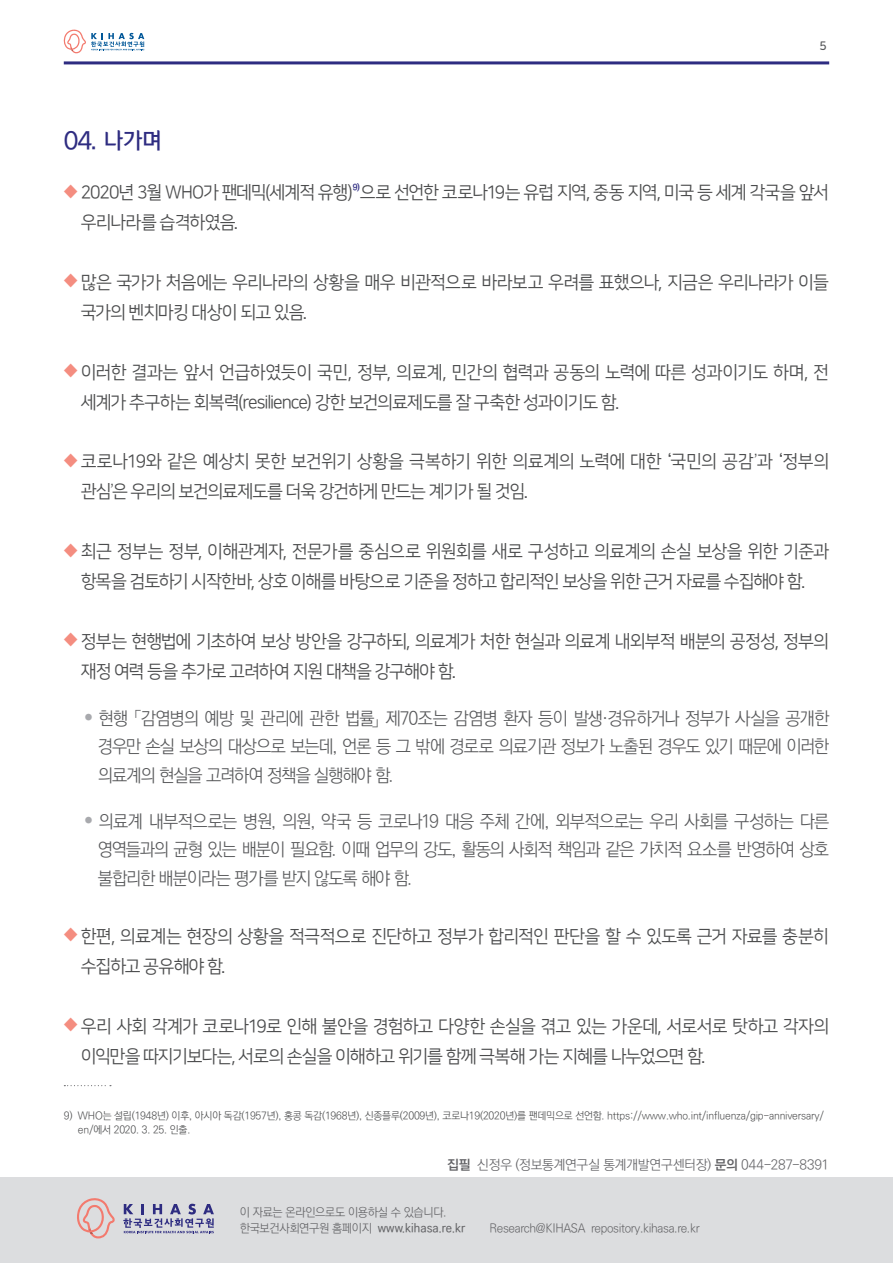
<style>
.page{position:relative;width:893px;height:1263px;background:#fff}
.page>*{position:absolute;margin:0;border:0;box-sizing:border-box;transform-origin:0 0}
.t1{font:25.5px "Yi Sun Shin Dotum M";color:#2e2c81;scale:.93 1}
.t2{font:18px/30px "Nanum Square OTFR";letter-spacing:-.05em;color:#4b4c4d}
.t3{font:300 18px/28.5px "Ko Pub Dotum";letter-spacing:-.06em;color:#57585a;text-align:justify}
.t4{font:300 13.5px "Ko Pub Dotum";letter-spacing:-.02em;color:#636366}
.t5{font:300 12px "Ko Pub Dotum";letter-spacing:-.03em;color:#636366}
.t6{font:12px "SD Gt Neo Cond e Md";color:#636366}
.t7{font:12px "Nanum Square Round OTFB";color:#57585a}
.t8{font:300 10.5px/14.2px "Ko Pub Dotum";letter-spacing:-.02em;color:#4b4c4d}
.s1{font-family:"S Core Dream 7";font-weight:800;font-size:14.25px;color:#f48d80}
.s2{font-family:"Ko Pub Dotum";font-weight:500}
.s3{font-family:"SD Gt Neo Cond c Lt"}
.s4{font-family:"Ko Pub Batang"}
.s5{font-weight:700}
.s6{font-family:"Ko Pub Dotum";font-weight:300}
</style>
<div class="page">
<hr style="left:64px;top:61px;width:765px;height:3px;background:#2e2c81">
<svg style="left:63px;top:29px;width:81px;height:24px"></svg>
<svg style="left:64px;top:1085px;width:47px;height:1px"></svg>
<div style="left:0;top:1178px;width:893px;height:85px;background:#dcdddf"></div>
<svg style="left:123px;top:1204px;width:91px;height:29px"></svg>
<svg style="left:77px;top:1198px;width:38px;height:40px"></svg>
<p class="t7" style="left:819px;top:39px;width:9px">5</p>
<h1 class="t1" style="left:64px;top:127px;width:107px">04. 나가며</h1>
<p class="t2" style="left:81px;top:178px;width:750px;text-indent:-17px"><span class="s1">◆</span> 2020년 3월 WHO가 팬데믹(세계적 유행)<sup>9)</sup>으로 선언한 코로나19는 유럽 지역, 중동 지역, 미국 등 세계 각국을 앞서 우리나라를 습격하였음.</p>
<p class="t2" style="left:81px;top:268px;width:750px;text-indent:-17px"><span class="s1">◆</span> 많은 국가가 처음에는 우리나라의 상황을 매우 비관적으로 바라보고 우려를 표했으나, 지금은 우리나라가 이들 국가의 벤치마킹 대상이 되고 있음.</p>
<p class="t2" style="left:81px;top:357px;width:750px;text-indent:-17px"><span class="s1">◆</span> 이러한 결과는 앞서 언급하였듯이 국민, 정부, 의료계, 민간의 협력과 공동의 노력에 따른 성과이기도 하며, 전 세계가 추구하는 회복력(resilience) 강한 보건의료제도를 잘 구축한 성과이기도 함.</p>
<p class="t2" style="left:81px;top:447px;width:750px;text-indent:-17px"><span class="s1">◆</span> 코로나19와 같은 예상치 못한 보건위기 상황을 극복하기 위한 의료계의 노력에 대한 <span class="s2">‘</span>국민의 공감<span class="s3">’</span>과 <span class="s2">‘</span>정부의 관심<span class="s3">’</span>은 우리의 보건의료제도를 더욱 강건하게 만드는 계기가 될 것임.</p>
<p class="t2" style="left:64px;top:537px;width:767px;text-align:center"><span class="s1">◆</span> 최근 정부는 정부, 이해관계자, 전문가를 중심으로 위원회를 새로 구성하고 의료계의 손실 보상을 위한 기준과 항목을 검토하기 시작한바, 상호 이해를 바탕으로 기준을 정하고 합리적인 보상을 위한 근거 자료를 수집해야 함.</p>
<p class="t2" style="left:81px;top:627px;width:750px;text-indent:-17px"><span class="s1">◆</span> 정부는 현행법에 기초하여 보상 방안을 강구하되, 의료계가 처한 현실과 의료계 내외부적 배분의 공정성, 정부의 재정 여력 등을 추가로 고려하여 지원 대책을 강구해야 함.</p>
<p class="t3" style="left:98px;top:705px;width:733px;text-indent:-13px"><sup>●</sup> 현행 「감염병의 예방 및 관리에 관한 법률」 제70조는 감염병 환자 등이 발생<span class="s4">·</span>경유하거나 정부가 사실을 공개한 경우만 손실 보상의 대상으로 보는데, 언론 등 그 밖에 경로로 의료기관 정보가 노출된 경우도 있기 때문에 이러한 의료계의 현실을 고려하여 정책을 실행해야 함.</p>
<p class="t3" style="left:98px;top:807px;width:733px;text-indent:-13px"><sup>●</sup> 의료계 내부적으로는 병원, 의원, 약국 등 코로나19 대응 주체 간에, 외부적으로는 우리 사회를 구성하는 다른 영역들과의 균형 있는 배분이 필요함. 이때 업무의 강도, 활동의 사회적 책임과 같은 가치적 요소를 반영하여 상호 불합리한 배분이라는 평가를 받지 않도록 해야 함.</p>
<p class="t2" style="left:81px;top:921px;width:750px;text-indent:-17px"><span class="s1">◆</span> 한편, 의료계는 현장의 상황을 적극적으로 진단하고 정부가 합리적인 판단을 할 수 있도록 근거 자료를 충분히 수집하고 공유해야 함.</p>
<p class="t2" style="left:81px;top:1011px;width:750px;text-indent:-17px"><span class="s1">◆</span> 우리 사회 각계가 코로나19로 인해 불안을 경험하고 다양한 손실을 겪고 있는 가운데, 서로서로 탓하고 각자의 이익만을 따지기보다는, 서로의 손실을 이해하고 위기를 함께 극복해 가는 지혜를 나누었으면 함.</p>
<p class="t8" style="left:78px;top:1109px;width:747px;text-indent:-14px">9) WHO는 설립(1948년) 이후, 아시아 독감(1957년), 홍콩 독감(1968년), 신종플루(2009년), 코로나19(2020년)를 팬데믹으로 선언함. https://www.who.int/influenza/gip-anniversary/ en/에서 2020. 3. 25. 인출.</p>
<p class="t4" style="left:447px;top:1158px;width:383px"><span class="s5">집필</span> 신정우 (정보통계연구실 통계개발연구센터장) <span class="s5">문의</span> 044-287-8391</p>
<p class="t5" style="left:240px;top:1206px;width:208px">이 자료는 온라인으로도 이용하실 수 있습니다.</p>
<p class="t6" style="left:240px;top:1222px;width:227px"><span class="s6">한국보건사회연구원 홈페이지</span> www.kihasa.re.kr</p>
<p class="t5" style="left:490px;top:1222px;width:212px">Research@KIHASA repository.kihasa.re.kr</p>
</div>
